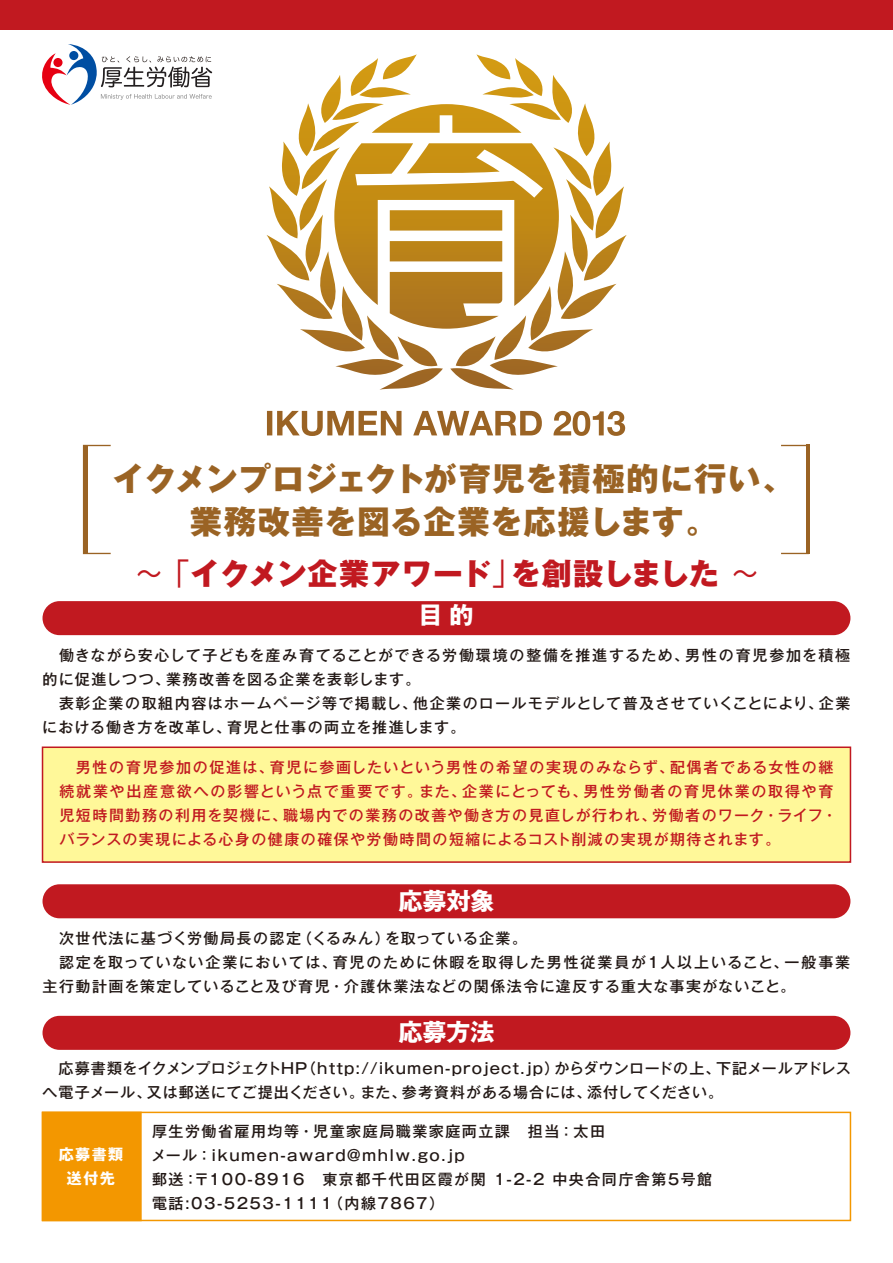
<style>
.page{position:relative;width:893px;height:1263px;background:#fff}
.page>*{position:absolute;margin:0;border:0;box-sizing:border-box;transform-origin:0 0}
.t1{font:800 32.25px/43px "Gothic MB101 Pro";letter-spacing:.02em;color:#9a6324;text-align:center}
.t2{font:800 30px "Gothic MB101 Pro";letter-spacing:-.005em;color:#c11920}
.t3{font:700 24px "Gothic MB101 Pro";color:#fff}
.t4{font:500 15px/24px "Gothic MB101 Pro";letter-spacing:.09em;color:#221815}
.t5{font:500 15px/24px "Gothic MB101 Pro";letter-spacing:.1em;color:#c11920}
.t6{font:500 15px/24px "Gothic MB101 Pro";letter-spacing:.04em;color:#221815}
.t7{font:700 15px/24px "Gothic MB101 Pro";letter-spacing:.1em;color:#fff;text-align:center}
.s1{font-weight:400}
</style>
<div class="page">
<svg style="left:42px;top:44px;width:170px;height:61px"></svg>
<div style="left:0;top:0;width:893px;height:30px;background:#c11920"></div>
<svg style="left:267px;top:411px;width:358px;height:25px"></svg>
<div style="left:43px;top:601px;width:807px;height:34px;background:#c11920;border-radius:17px"></div>
<div style="left:43px;top:884px;width:807px;height:34px;background:#c11920;border-radius:17px"></div>
<div style="left:43px;top:1016px;width:807px;height:34px;background:#c11920;border-radius:17px"></div>
<div style="left:42px;top:746px;width:809px;height:117px;background:#fff899;border:2px solid #c11920"></div>
<div style="left:42px;top:1112px;width:809px;height:109px;border:2px solid #f39700"></div>
<div style="left:42px;top:1112px;width:100px;height:109px;background:#f39700"></div>
<svg style="left:83px;top:445px;width:28px;height:109px"></svg>
<hr style="left:84px;top:445px;width:3px;height:109px;background:#9a6324">
<svg style="left:781px;top:445px;width:25px;height:109px"></svg>
<hr style="left:806px;top:445px;width:4px;height:109px;background:#9a6324">
<svg style="left:267px;top:54px;width:360px;height:275px"></svg>
<h1 class="t1" style="left:113px;top:453px;width:683px">イクメンプロジェクトが育児を積極的に行い、業務改善を図る企業を応援します。</h1>
<h2 class="t2" style="left:134px;top:549px;width:627px"><span class="s1">～ 「</span>イクメン企業アワード<span class="s1">」</span>を創設しました <span class="s1">～</span></h2>
<h3 class="t3" style="left:418px;top:595px;width:57px">目 的</h3>
<p class="t4" style="left:42px;top:641px;width:810px">　働きながら安心して子どもを産み育てることができる労働環境の整備を推進するため、男性の育児参加を積極的に促進しつつ、業務改善を図る企業を表彰します。<br>　表彰企業の取組内容はホームページ等で掲載し、他企業のロールモデルとして普及させていくことにより、企業における働き方を改革し、育児と仕事の両立を推進します。</p>
<p class="t5" style="left:59px;top:754px;width:779px">　男性の育児参加の促進は、育児に参画したいという男性の希望の実現のみならず、配偶者である女性の継続就業や出産意欲への影響という点で重要です。また、企業にとっても、男性労働者の育児休業の取得や育児短時間勤務の利用を契機に、職場内での業務の改善や働き方の見直しが行われ、労働者のワーク・ライフ・バランスの実現による心身の健康の確保や労働時間の短縮によるコスト削減の実現が期待されます。</p>
<h3 class="t3" style="left:398px;top:881px;width:97px">応募対象</h3>
<p class="t4" style="left:43px;top:924px;width:809px">　次世代法に基づく労働局長の認定（くるみん）を取っている企業。<br>　認定を取っていない企業においては、育児のために休暇を取得した男性従業員が1人以上いること、一般事業主行動計画を策定していること及び育児・介護休業法などの関係法令に違反する重大な事実がないこと。</p>
<h3 class="t3" style="left:398px;top:1012px;width:97px">応募方法</h3>
<p class="t6" style="left:43px;top:1054px;width:810px">　応募書類をイクメンプロジェクトＨＰ（http://ikumen-project.jp）からダウンロードの上、下記メールアドレスへ電子メール、又は郵送にてご提出ください。また、参考資料がある場合には、添付してください。</p>
<p class="t7" style="left:59px;top:1141px;width:66px">応募書類送付先</p>
<p class="t4" style="left:151px;top:1118px;width:562px">厚生労働省雇用均等・児童家庭局職業家庭両立課　担当：太田<br>メール：ikumen-award@mhlw.go.jp<br>郵送：〒100-8916　東京都千代田区霞が関 1-2-2 中央合同庁舎第５号館電話:03-5253-1111（内線7867）</p>
</div>
